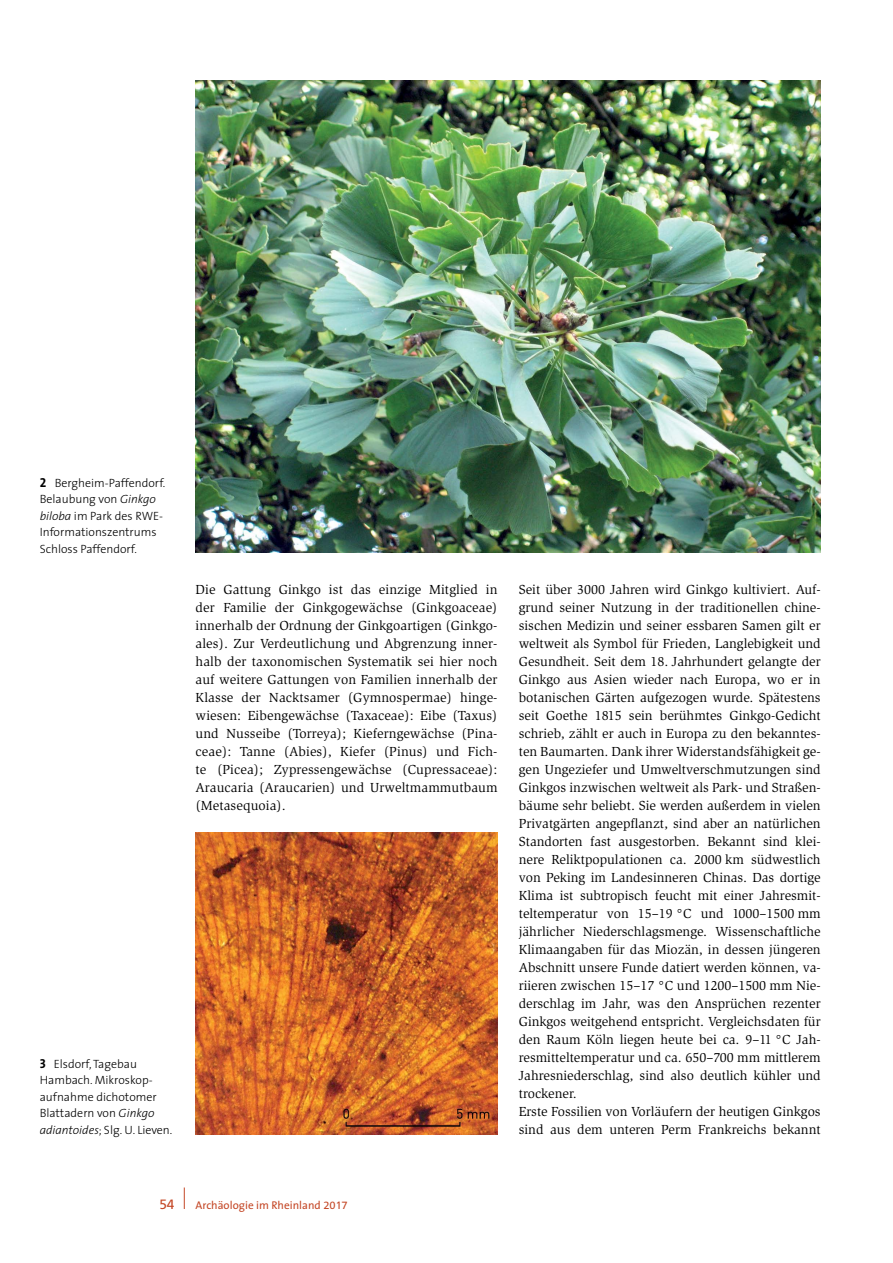
<style>
.page{position:relative;width:893px;height:1263px;background:#fff}
.page>*{position:absolute;margin:0;border:0;box-sizing:border-box;transform-origin:0 0}
.FLIESS_SLIMBACH_9_PT{font:13.5px/18px "Slimbach";color:#000;text-align:justify}
.t1{font:13.5px "Frutiger CE";color:#c44726}
.BILDUNTERSCHRIFT{font:300 12px/16.5px "The Sans";color:#000}
.t2{font:11.25px "The Sans";color:#c44726}
.s1{font-family:"The Sans Bold Caps";font-weight:400;font-size:13.05px}
.s2{font-style:italic}
.s3{font-family:"The Sans B W5 Plain"}
.s4{font-family:"Frutiger CE";font-size:10.65px}
</style>
<div class="page">
<svg style="left:184px;top:1187px;width:1px;height:22px"></svg>
<img style="left:196px;top:80px;width:625px;height:473px">
<img style="left:196px;top:832px;width:301px;height:302px">
<p class="BILDUNTERSCHRIFT" style="left:40px;top:474px;width:127px"><span class="s1">2</span> Bergheim-Paffendorf.<br>Belaubung von <span class="s2">Ginkgo biloba</span> im Park des RWE-<br>Informationszentrums<br>Schloss Paffendorf.</p>
<p class="BILDUNTERSCHRIFT" style="left:40px;top:1055px;width:134px"><span class="s1">3</span> Elsdorf, Tagebau<br>Hambach. Mikroskop&shy;aufnahme dichotomer<br>Blattadern von <span class="s2">Ginkgo adiantoides</span>; Slg. U. Lieven.</p>
<p class="FLIESS_SLIMBACH_9_PT" style="left:196px;top:581px;width:303px">Die Gattung Ginkgo ist das einzige Mitglied in der Familie der Ginkgogewächse (Ginkgoaceae) innerhalb der Ordnung der Ginkgoartigen (Ginkgo&shy;ales). Zur Verdeutlichung und Abgrenzung inner&shy;halb der taxonomischen Systematik sei hier noch auf weitere Gattungen von Familien innerhalb der Klasse der Nacktsamer (Gymnospermae) hinge&shy;wiesen: Eibengewächse (Taxaceae): Eibe (Taxus) und Nusseibe (Torreya); Kieferngewächse (Pina&shy;ceae): Tanne (Abies), Kiefer (Pinus) und Fich&shy;te (Picea); Zypressengewächse (Cupressaceae):<br>Araucaria (Araucarien) und Urweltmammutbaum (Metasequoia).</p>
<p class="FLIESS_SLIMBACH_9_PT" style="left:519px;top:581px;width:303px">Seit über 3000 Jahren wird Ginkgo kultiviert. Auf&shy;grund seiner Nutzung in der traditionellen chine&shy;sischen Medizin und seiner essbaren Samen gilt er weltweit als Symbol für Frieden, Langlebigkeit und Gesundheit. Seit dem 18. Jahrhundert gelangte der Ginkgo aus Asien wieder nach Europa, wo er in botanischen Gärten aufgezogen wurde. Spätestens seit Goethe 1815 sein berühmtes Ginkgo-Gedicht schrieb, zählt er auch in Europa zu den bekanntes&shy;ten Baumarten. Dank ihrer Widerstandsfähigkeit ge&shy;gen Ungeziefer und Umweltverschmutzungen sind Ginkgos inzwischen weltweit als Park- und Straßen&shy;bäume sehr beliebt. Sie werden außerdem in vielen Privatgärten angepflanzt, sind aber an natürlichen Standorten fast ausgestorben. Bekannt sind klei&shy;nere Reliktpopulationen ca. 2000 km südwestlich von Peking im Landesinneren Chinas. Das dortige Klima ist subtropisch feucht mit einer Jahresmit&shy;teltemperatur von 15–19 °C und 1000–1500 mm jährlicher Niederschlagsmenge. Wissenschaftliche Klimaangaben für das Miozän, in dessen jüngeren Abschnitt unsere Funde datiert werden können, va&shy;riieren zwischen 15–17 °C und 1200–1500 mm Nie&shy;derschlag im Jahr, was den Ansprüchen rezenter Ginkgos weitgehend entspricht. Vergleichsdaten für den Raum Köln liegen heute bei ca. 9–11 °C Jah&shy;resmitteltemperatur und ca. 650–700 mm mittlerem Jahresniederschlag, sind also deutlich kühler und trockener.</p>
<p class="FLIESS_SLIMBACH_9_PT" style="left:519px;top:1103px;width:303px">Erste Fossilien von Vorläufern der heutigen Ginkgos sind aus dem unteren Perm Frankreichs bekannt</p>
<p class="t1" style="left:159px;top:1196px;width:17px">54</p>
<p class="t2" style="left:196px;top:1196px;width:153px">Archäologie im Rheinland <span class="s3">20</span><span class="s4">1</span><span class="s3">7</span></p>
</div>
